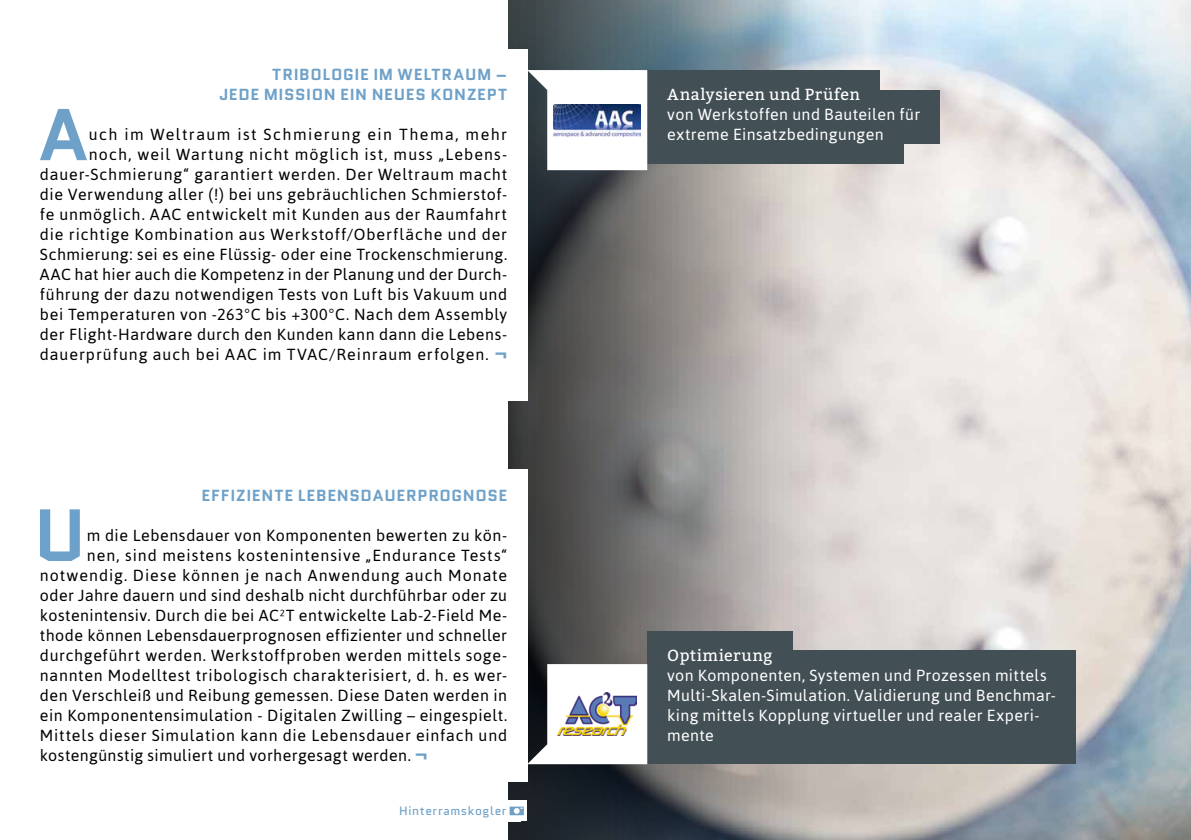
<style>
.page{position:relative;width:1191px;height:840px;background:#fff}
.page>*{position:absolute;margin:0;border:0;box-sizing:border-box;transform-origin:0 0}
.t1{font:700 73.2px "Quantico";color:#6ea1c9}
.t2{font:16px/20px "Asap";letter-spacing:.04em;color:#000;text-align:right}
.t3{font:16px/20px "Asap";letter-spacing:.025em;color:#fff}
.t4{font:16px "Asap";letter-spacing:.06em;color:#000}
.t5{font:700 16px/20px "Quantico";letter-spacing:.045em;color:#6ea1c9;text-align:right}
.t6{font:16px "Bitter";letter-spacing:.03em;color:#fff}
.t7{font:12px "Quantico";letter-spacing:.05em;color:#6ea1c9}
.s1{font-family:"Bitter";font-weight:700;font-size:20px;color:#6ea1c9}
</style>
<div class="page">
<img style="left:772px;top:0;width:419px;height:839px">
<svg style="left:508px;top:0;width:264px;height:839px;background:#707172"></svg>
<div style="left:20px;top:49px;width:507px;height:53px;background:#fff"></div>
<div style="left:20px;top:69px;width:507px;height:53px;background:#fff"></div>
<div style="left:20px;top:111px;width:507px;height:290px;background:#fff"></div>
<div style="left:20px;top:469px;width:507px;height:53px;background:#fff"></div>
<div style="left:20px;top:511px;width:507px;height:270px;background:#fff"></div>
<div style="left:647px;top:630px;width:145px;height:54px;background:#424f54"></div>
<div style="left:647px;top:650px;width:428px;height:113px;background:#424f54"></div>
<svg style="left:527px;top:663px;width:120px;height:100px"></svg>
<img style="left:558px;top:692px;width:78px;height:43px">
<div style="left:507px;top:800px;width:20px;height:20px;background:#fff"></div>
<svg style="left:509px;top:806px;width:15px;height:8px"></svg>
<div style="left:647px;top:70px;width:233px;height:54px;background:#424f54"></div>
<div style="left:647px;top:90px;width:293px;height:53px;background:#424f54"></div>
<div style="left:647px;top:110px;width:256px;height:53px;background:#424f54"></div>
<svg style="left:527px;top:70px;width:120px;height:100px"></svg>
<img style="left:553px;top:104px;width:87px;height:32px">
<p class="t5" style="left:220px;top:64px;width:289px">TRIBOLOGIE IM WELTRAUM –<br>JEDE MISSION EIN NEUES KONZEPT</p>
<h1 class="t1" style="left:39px;top:82px;width:51px">A</h1>
<p class="t2" style="left:40px;top:124px;width:469px">uch im Weltraum ist Schmierung ein Thema, mehr<br>noch, weil Wartung nicht möglich ist, muss „Lebens&shy;dauer-Schmierung“ garantiert werden. Der Weltraum macht die Verwendung aller (!) bei uns gebräuchlichen Schmierstof&shy;fe unmöglich. AAC entwickelt mit Kunden aus der Raumfahrt die richtige Kombination aus Werkstoff/Oberfläche und der Schmierung: sei es eine Flüssig- oder eine Trockenschmierung.<br>AAC hat hier auch die Kompetenz in der Planung und der Durch&shy;führung der dazu notwendigen Tests von Luft bis Vakuum und bei Temperaturen von -263°C bis +300°C. Nach dem Assembly der Flight-Hardware durch den Kunden kann dann die Lebens&shy;dauerprüfung auch bei AAC im TVAC/Reinraum erfolgen. <span class="s1">¬</span></p>
<p class="t5" style="left:202px;top:484px;width:307px">EFFIZIENTE LEBENSDAUERPROGNOSE</p>
<h1 class="t1" style="left:34px;top:482px;width:54px">U</h1>
<p class="t2" style="left:87px;top:524px;width:422px">m die Lebensdauer von Komponenten bewerten zu kön-</p>
<p class="t4" style="left:87px;top:545px;width:422px">nen, sind meistens kostenintensive „Endurance Tests“</p>
<p class="t4" style="left:40px;top:565px;width:469px">notwendig. Diese können je nach Anwendung auch Monate</p>
<p class="t2" style="left:40px;top:584px;width:469px">oder Jahre dauern und sind deshalb nicht durchführbar oder zu</p>
<p class="t2" style="left:40px;top:604px;width:469px">kostenintensiv. Durch die bei AC²T entwickelte Lab-2-Field Me-</p>
<p class="t2" style="left:40px;top:624px;width:469px">thode können Lebensdauerprognosen effizienter und schneller</p>
<p class="t2" style="left:40px;top:644px;width:469px">durchgeführt werden. Werkstoffproben werden mittels soge-</p>
<p class="t2" style="left:40px;top:664px;width:469px">nannten Modelltest tribologisch charakterisiert, d. h. es wer-</p>
<p class="t2" style="left:40px;top:684px;width:469px">den Verschleiß und Reibung gemessen. Diese Daten werden in</p>
<p class="t2" style="left:40px;top:704px;width:469px">ein Komponentensimulation - Digitalen Zwilling – eingespielt.</p>
<p class="t2" style="left:40px;top:724px;width:469px">Mittels dieser Simulation kann die Lebensdauer einfach und</p>
<p class="t2" style="left:40px;top:744px;width:389px">kostengünstig simuliert und vorhergesagt werden. <span class="s1">¬</span></p>
<p class="t7" style="left:399px;top:802px;width:109px">Hinterramskogler</p>
<p class="t6" style="left:667px;top:84px;width:194px">Analysieren und Prüfen</p>
<p class="t3" style="left:667px;top:104px;width:254px">von Werkstoffen und Bauteilen für extreme Einsatzbedingungen</p>
<p class="t6" style="left:667px;top:644px;width:107px">Optimierung</p>
<p class="t3" style="left:667px;top:664px;width:390px">von Komponenten, Systemen und Prozessen mittels Multi-Skalen-Simulation. Validierung und Benchmar&shy;king mittels Kopplung virtueller und realer Experi&shy;mente</p>
</div>
